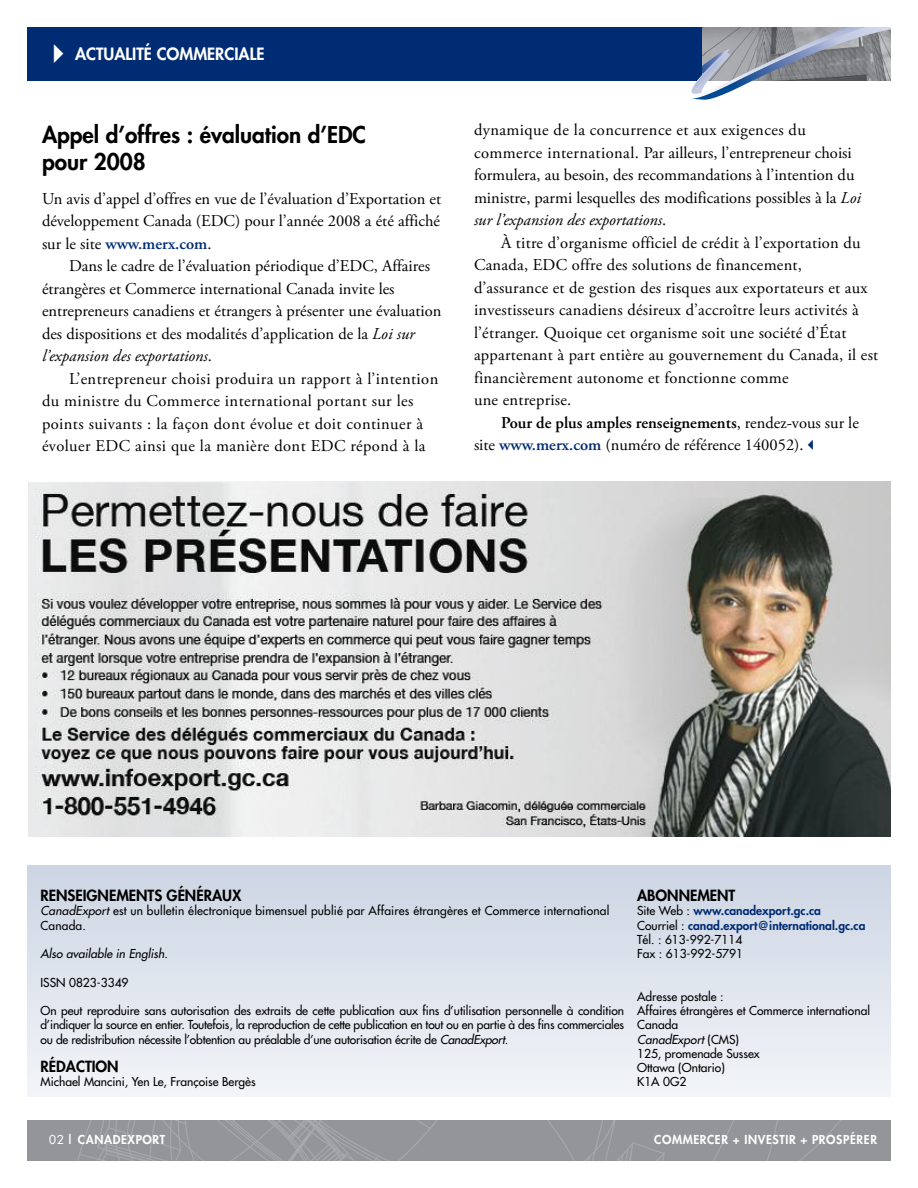
<style>
.page{position:relative;width:918px;height:1188px;background:#fff}
.page>*{position:absolute;margin:0;border:0;box-sizing:border-box;transform-origin:0 0}
.t1{font:800 22.5px/27px "Futura";color:#000}
.t2{font:16.5px/22.5px "Adobe Garamond Pro";letter-spacing:.015em;color:#000}
.t3{font:800 16.5px "Futura";color:#fff}
.t4{font:800 15px "Futura";color:#000}
.t5{font:12px/14.2px "Futura";color:#000}
.t6{font:800 12px/14.2px "Futura";color:#002c74}
.t7{font:800 12px "Futura";letter-spacing:.05em;color:#fff}
.t8{font:italic 12px "Futura";color:#000}
.s1{font-weight:600;color:#002c74}
.s2{font-style:italic}
.s3{font-weight:600}
.s4{font-style:normal}
.s5{font-weight:400;color:#000}
.s6{font-weight:400}
</style>
<div class="page">
<div style="left:27px;top:866px;width:864px;height:231px;background:linear-gradient(to bottom,#cdd5e4,#f2f4f8)"></div>
<div style="left:27px;top:27px;width:864px;height:54px;background:#002c74"></div>
<svg style="left:691px;top:27px;width:200px;height:72px"></svg>
<div style="left:694px;top:65px;width:8px;height:9px;background:#002c74"></div>
<svg style="left:29px;top:1120px;width:862px;height:41px;background:#949699"></svg>
<img style="left:28px;top:482px;width:863px;height:355px">
<p class="t3" style="left:75px;top:46px;width:191px">ACTUALITÉ COMMERCIALE</p>
<h1 class="t1" style="left:42px;top:123px;width:326px">Appel d’offres : évaluation d’EDC pour 2008</h1>
<p class="t2" style="left:42px;top:189px;width:401px;text-align:justify">Un avis d’appel d’offres en vue de l’évaluation d’Exportation et développement Canada (EDC) pour l’année 2008 a été affiché sur le site <span class="s1">www.merx.com</span>.</p>
<p class="t2" style="left:42px;top:256px;width:401px;text-indent:27px">Dans le cadre de l’évaluation périodique d’EDC, Affaires étrangères et Commerce international Canada invite les entrepreneurs canadiens et étrangers à présenter une évaluation des dispositions et des modalités d’application de la <span class="s2">Loi sur l’expansion des exportations</span>.</p>
<p class="t2" style="left:42px;top:369px;width:398px;text-indent:27px">L’entrepreneur choisi produira un rapport à l’intention du ministre du Commerce international portant sur les points suivants : la façon dont évolue et doit continuer à évoluer EDC ainsi que la manière dont EDC répond à la</p>
<p class="t2" style="left:474px;top:120px;width:388px">dynamique de la concurrence et aux exigences du commerce international. Par ailleurs, l’entrepreneur choisi formulera, au besoin, des recommandations à l’intention du ministre, parmi lesquelles des modifications possibles à la <span class="s2">Loi sur l’expansion des exportations</span>.</p>
<p class="t2" style="left:474px;top:233px;width:406px;text-indent:27px">À titre d’organisme officiel de crédit à l’exportation du Canada, EDC offre des solutions de financement, d’assurance et de gestion des risques aux exportateurs et aux investisseurs canadiens désireux d’accroître leurs activités à l’étranger. Quoique cet organisme soit une société d’État appartenant à part entière au gouvernement du Canada, il est financièrement autonome et fonctionne comme<br>une entreprise.</p>
<p class="t2" style="left:474px;top:413px;width:386px;text-indent:27px"><span class="s3">Pour de plus amples renseignements</span>, rendez-vous sur le site <span class="s1">www.merx.com</span> (numéro de référence 140052).</p>
<p class="t4" style="left:40px;top:888px;width:202px">RENSEIGNEMENTS GÉNÉRAUX</p>
<p class="t5" style="left:40px;top:905px;width:570px"><span class="s2">CanadExport</span> est un bulletin électronique bimensuel publié par Affaires étrangères et Commerce international<br>Canada.</p>
<p class="t8" style="left:40px;top:948px;width:129px">Also available in English<span class="s4">.</span></p>
<p class="t5" style="left:41px;top:976px;width:90px">ISSN 0823-3349</p>
<p class="t5" style="left:40px;top:1004px;width:585px;text-align:justify">On peut reproduire sans autorisation des extraits de cette publication aux fins d’utilisation personnelle à condition d’indiquer la source en entier. Toutefois, la reproduction de cette publication en tout ou en partie à des fins commerciales ou de redistribution nécessite l’obtention au préalable d’une autorisation écrite de <span class="s2">CanadExport</span>.</p>
<p class="t4" style="left:40px;top:1059px;width:80px">RÉDACTION</p>
<p class="t5" style="left:40px;top:1076px;width:217px">Michael Mancini, Yen Le, Françoise Bergès</p>
<p class="t4" style="left:637px;top:888px;width:100px">ABONNEMENT</p>
<p class="t6" style="left:637px;top:905px;width:230px"><span class="s5">Site Web :</span> www.canadexport.gc.ca<br><span class="s5">Courriel :</span> canad.export@international.gc.ca<br><span class="s5">Tél. : 613-992-7114<br>Fax : 613-992-5791</span></p>
<p class="t5" style="left:637px;top:990px;width:234px">Adresse postale :<br>Affaires étrangères et Commerce international<br>Canada<br><span class="s2">CanadExport</span> (CMS)<br>125, promenade Sussex<br>Ottawa (Ontario)<br>K1A 0G2</p>
<p class="t7" style="left:49px;top:1134px;width:117px"><span class="s6">02</span> | CANADEXPORT</p>
<p class="t7" style="left:654px;top:1134px;width:224px">COMMERCER + INVESTIR + PROSPÉRER</p>
</div>
